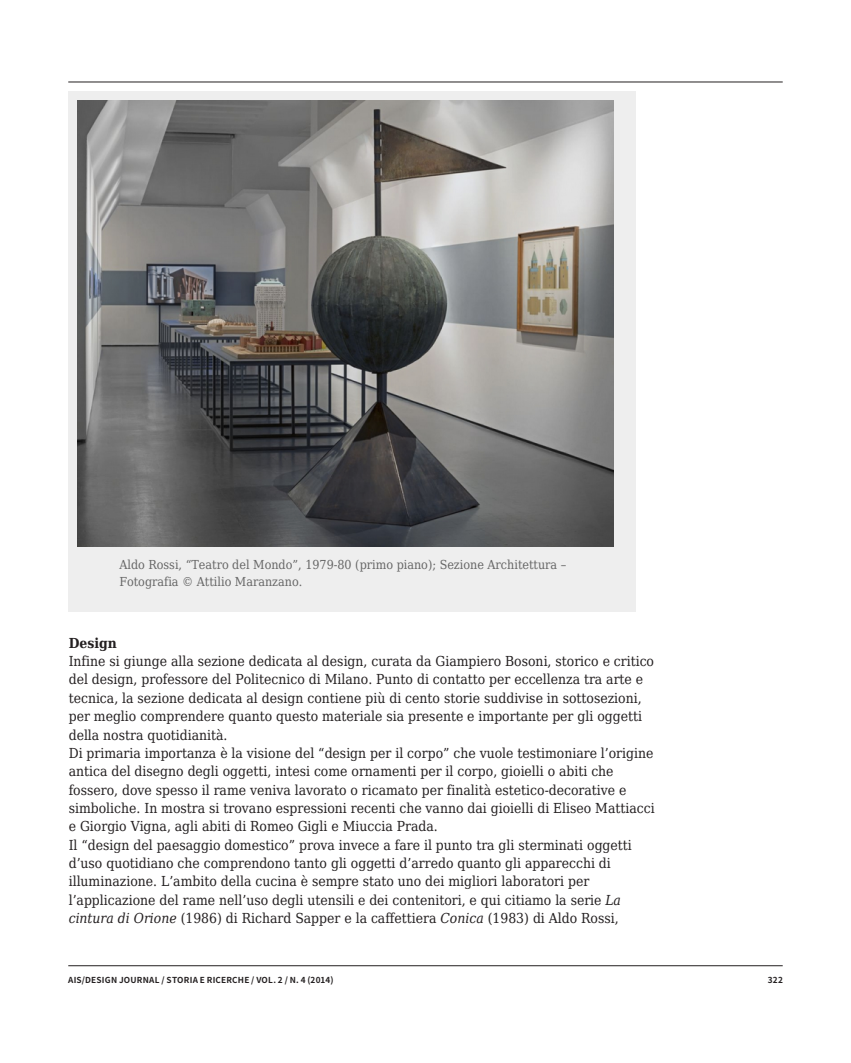
<style>
.page{position:relative;width:851px;height:1063px;background:#fff}
.page>*{position:absolute;margin:0;border:0;box-sizing:border-box;transform-origin:0 0}
.t1{font:13.8px/18.3px "DejaVu Serif Condensed";color:#231f20}
.t2{font:12.45px/16.5px "DejaVu Serif Condensed";color:#666}
.t3{font:700 8.25px "Noto Sans SC";letter-spacing:.025em;color:#231f20}
.s1{font-weight:700}
.s2{font-style:italic}
</style>
<div class="page">
<hr style="left:68px;top:82px;width:714px;height:1px;background:#231f20">
<hr style="left:68px;top:965px;width:714px;height:1px;background:#231f20">
<div style="left:69px;top:91px;width:567px;height:521px;background:#eee"></div>
<img style="left:78px;top:101px;width:535px;height:446px">
<p class="t2" style="left:119px;top:556px;width:448px">Aldo Rossi, “Teatro del Mondo”, 1979-80 (primo piano); Sezione Architettura –<br>Fotografia © Attilio Maranzano.</p>
<p class="t1" style="left:69px;top:633px;width:587px"><span class="s1">Design<br></span>Infine si giunge alla sezione dedicata al design, curata da Giampiero Bosoni, storico e critico del design, professore del Politecnico di Milano. Punto di contatto per eccellenza tra arte e tecnica, la sezione dedicata al design contiene più di cento storie suddivise in sottosezioni, per meglio comprendere quanto questo materiale sia presente e importante per gli oggetti della nostra quotidianità.<br>Di primaria importanza è la visione del “design per il corpo” che vuole testimoniare l’origine antica del disegno degli oggetti, intesi come ornamenti per il corpo, gioielli o abiti che fossero, dove spesso il rame veniva lavorato o ricamato per finalità estetico-decorative e simboliche. In mostra si trovano espressioni recenti che vanno dai gioielli di Eliseo Mattiacci e Giorgio Vigna, agli abiti di Romeo Gigli e Miuccia Prada.<br>Il “design del paesaggio domestico” prova invece a fare il punto tra gli sterminati oggetti d’uso quotidiano che comprendono tanto gli oggetti d’arredo quanto gli apparecchi di illuminazione. L’ambito della cucina è sempre stato uno dei migliori laboratori per l’applicazione del rame nell’uso degli utensili e dei contenitori, e qui citiamo la serie <span class="s2">La cintura di Orione</span> (1986) di Richard Sapper e la caffettiera <span class="s2">Conica</span> (1983) di Aldo Rossi,</p>
<p class="t3" style="left:68px;top:975px;width:267px">AIS/DESIGN JOURNAL / STORIA E RICERCHE / VOL. 2 / N. 4 (2014)</p>
<p class="t3" style="left:767px;top:975px;width:17px">322</p>
</div>
